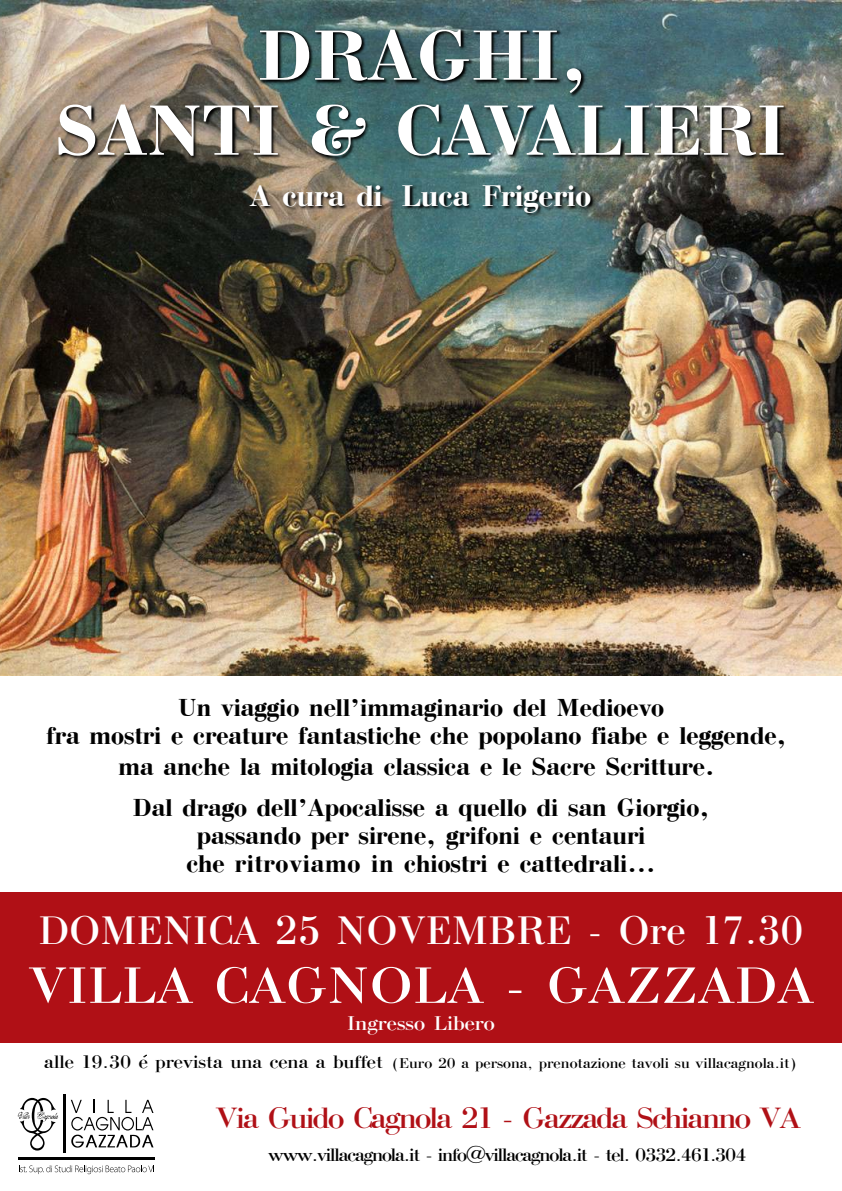
<style>
.page{position:relative;width:842px;height:1191px;background:#fff}
.page>*{position:absolute;margin:0;border:0;box-sizing:border-box;transform-origin:0 0}
.t1{font:700 75px "Bodoni";letter-spacing:-.005em;color:#fff}
.t2{font:54px "Bodoni";color:#fff;scale:1.1 1}
.t3{font:42px "Bodoni";color:#fff}
.t4{font:700 31.5px "Bodoni";color:#fff}
.t5{font:31px "Bodoni";letter-spacing:-.055em;color:#b01016;scale:1.1 1}
.t6{font:700 26px/28.4px "Bodoni";color:#000;text-align:center}
.t7{font:21px "Bodoni";color:#fff;scale:1.1 1}
.t8{font:19px "Bodoni";letter-spacing:-.055em;color:#000;scale:1.1 1}
.t9{font:15px "Bodoni";color:#000;scale:1.1 1}
.s1{font-size:19px}
</style>
<div class="page">
<div style="left:0;top:892px;width:842px;height:151px;background:#b01016"></div>
<svg style="left:18px;top:1098px;width:41px;height:53px"></svg>
<svg style="left:71px;top:1100px;width:83px;height:48px"></svg>
<hr style="left:63px;top:1095px;width:2px;height:58px;background:#000">
<hr style="left:18px;top:1158px;width:137px;height:2px;background:#000">
<svg style="left:19px;top:1165px;width:135px;height:9px"></svg>
<img style="left:0;top:0;width:842px;height:676px">
<img style="left:54px;top:28px;width:739px;height:192px">
<svg style="left:260px;top:31px;width:49px;height:49px"></svg>
<svg style="left:315px;top:30px;width:212px;height:51px"></svg>
<svg style="left:533px;top:31px;width:24px;height:49px"></svg>
<svg style="left:567px;top:68px;width:14px;height:25px"></svg>
<h1 class="t1" style="left:55px;top:90px;width:733px">SANTI &amp; CAVALIERI</h1>
<p class="t4" style="left:250px;top:179px;width:343px">A cura di Luca Frigerio</p>
<p class="t6" style="left:46px;top:694px;width:742px">Un viaggio nell’immaginario del Medioevo<br>fra mostri e creature fantastiche che popolano fiabe e leggende,</p>
<p class="t6" style="left:118px;top:747px;width:598px;line-height:40.4px">ma anche la mitologia classica e le Sacre Scritture.<br>Dal drago dell’Apocalisse a quello di san Giorgio,</p>
<p class="t6" style="left:186px;top:822px;width:471px">passando per sirene, grifoni e centauri che ritroviamo in chiostri e cattedrali...</p>
<h3 class="t3" style="left:39px;top:908px;width:766px">DOMENICA 25 NOVEMBRE - Ore 17.30</h3>
<h2 class="t2" style="left:28px;top:957px;width:716px">VILLA CAGNOLA - GAZZADA</h2>
<p class="t7" style="left:347px;top:1012px;width:136px">Ingresso Libero</p>
<p class="t9" style="left:44px;top:1055px;width:686px"><span class="s1">alle 19.30 e prevista una cena a buffet</span> (Euro 20 a persona, prenotazione tavoli su villacagnola.it)</p>
<p class="t5" style="left:216px;top:1102px;width:533px">Via Guido Cagnola 21 - Gazzada Schianno VA</p>
<p class="t8" style="left:268px;top:1145px;width:436px">www.villacagnola.it - info@villacagnola.it - tel. 0332.461.304</p>
</div>
